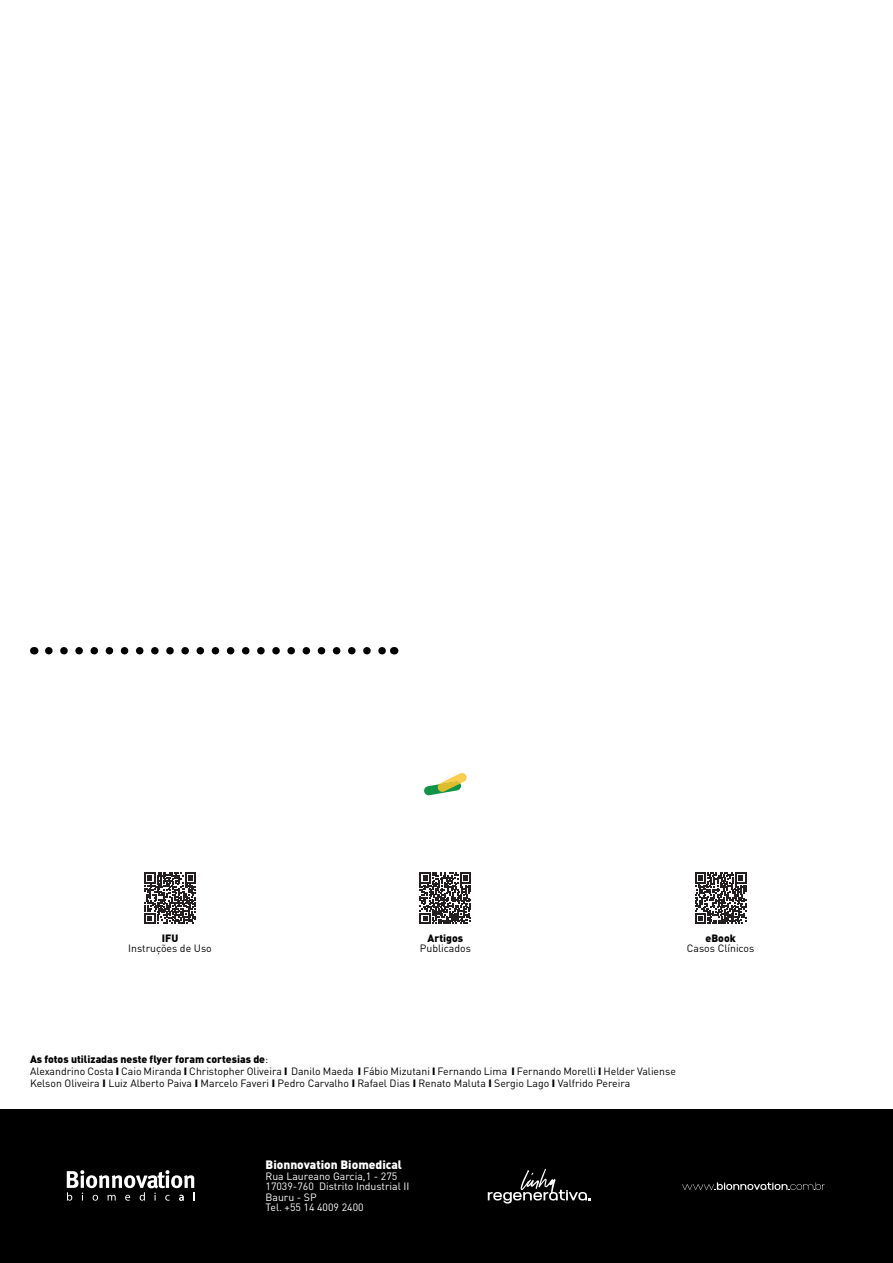
<style>
.page{position:relative;width:893px;height:1263px;background:#fff}
.page>*{position:absolute;margin:0;border:0;box-sizing:border-box;transform-origin:0 0}
.t1{font:900 12px "DIN Pro";color:#fff}
.t2{font:10.5px "DIN Pro";color:#000}
.t3{font:10.5px "DIN Pro";color:#fff}
.t4{font:900 10.5px "DIN Pro";color:#000}
.s1{font-weight:400}
.s2{font-weight:900}
</style>
<div class="page">
<svg style="left:49px;top:647px;width:337px;height:7px"></svg>
<svg style="left:144px;top:872px;width:52px;height:52px"></svg>
<svg style="left:420px;top:872px;width:51px;height:52px"></svg>
<svg style="left:695px;top:872px;width:51px;height:52px"></svg>
<svg style="left:424px;top:773px;width:43px;height:23px"></svg>
<div style="left:0;top:1109px;width:893px;height:154px;background:#000"></div>
<svg style="left:67px;top:1170px;width:127px;height:31px"></svg>
<svg style="left:488px;top:1169px;width:103px;height:34px"></svg>
<svg style="left:682px;top:1182px;width:143px;height:8px"></svg>
<p class="t4" style="left:162px;top:929px;width:18px">IFU</p>
<p class="t2" style="left:128px;top:940px;width:85px">Instruções de Uso</p>
<p class="t4" style="left:427px;top:929px;width:37px">Artigos</p>
<p class="t2" style="left:420px;top:940px;width:53px">Publicados</p>
<p class="t4" style="left:705px;top:929px;width:32px">eBook</p>
<p class="t2" style="left:687px;top:940px;width:69px">Casos Clínicos</p>
<p class="t4" style="left:30px;top:1050px;width:240px">As fotos utilizadas neste flyer foram cortesias de<span class="s1">:</span></p>
<p class="t2" style="left:30px;top:1062px;width:647px">Alexandrino Costa <span class="s2">I</span> Caio Miranda <span class="s2">I</span> Christopher Oliveira <span class="s2">I</span> Danilo Maeda <span class="s2">I</span> Fábio Mizutani <span class="s2">I</span> Fernando Lima <span class="s2">I</span> Fernando Morelli <span class="s2">I</span> Helder Valiense</p>
<p class="t2" style="left:30px;top:1074px;width:602px">Kelson Oliveira <span class="s2">I</span> Luiz Alberto Paiva <span class="s2">I</span> Marcelo Faveri <span class="s2">I</span> Pedro Carvalho <span class="s2">I</span> Rafael Dias <span class="s2">I</span> Renato Maluta <span class="s2">I</span> Sergio Lago <span class="s2">I</span> Valfrido Pereira</p>
<p class="t1" style="left:266px;top:1155px;width:138px">Bionnovation Biomedical</p>
<p class="t3" style="left:266px;top:1168px;width:133px">Rua Laureano Garcia,1 - 275</p>
<p class="t3" style="left:266px;top:1178px;width:145px">17039-760 Distrito Industrial II</p>
<p class="t3" style="left:266px;top:1189px;width:53px">Bauru - SP</p>
<p class="t3" style="left:266px;top:1199px;width:100px">Tel. +55 14 4009 2400</p>
</div>
